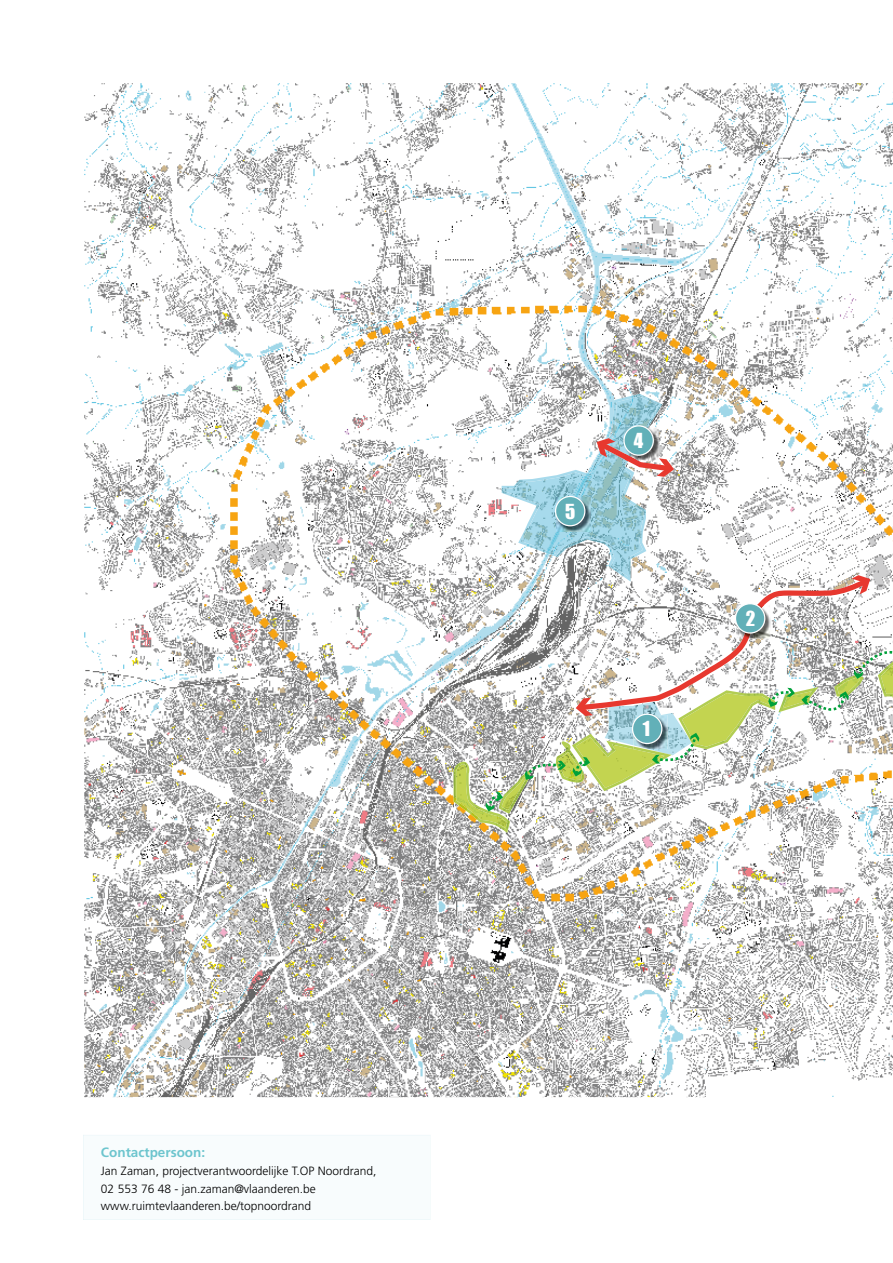
<style>
.page{position:relative;width:893px;height:1263px;background:#fff}
.page>*{position:absolute;margin:0;border:0;box-sizing:border-box;transform-origin:0 0}
.t1{font:19.05px "Impact";color:#fff}
.t2{font:700 13.5px "Frutiger";color:#6dc5ce}
.t3{font:300 12px/17.7px "Frutiger";color:#000}
</style>
<div class="page">
<img style="left:84px;top:83px;width:809px;height:1014px">
<img style="left:454px;top:762px;width:56px;height:71px">
<img style="left:499px;top:769px;width:32px;height:45px">
<img style="left:556px;top:741px;width:16px;height:41px">
<img style="left:572px;top:734px;width:99px;height:57px">
<svg style="left:485px;top:792px;width:18px;height:19px"></svg>
<svg style="left:525px;top:761px;width:41px;height:18px"></svg>
<img style="left:502px;top:394px;width:160px;height:187px">
<svg style="left:573px;top:575px;width:320px;height:201px"></svg>
<img style="left:556px;top:497px;width:34px;height:34px">
<svg style="left:555px;top:496px;width:30px;height:30px"></svg>
<svg style="left:597px;top:425px;width:77px;height:52px"></svg>
<svg style="left:83px;top:1135px;width:348px;height:85px"></svg>
<p class="t2" style="left:101px;top:1144px;width:106px">Contactpersoon:</p>
<p class="t3" style="left:101px;top:1162px;width:277px">Jan Zaman, projectverantwoordelijke T.OP Noordrand,<br>02 553 76 48 - jan.zaman@vlaanderen.be www.ruimtevlaanderen.be/topnoordrand</p>
<h1 class="t1" style="left:565px;top:496px;width:12px">5</h1>
<h1 class="t1" style="left:634px;top:426px;width:11px">4</h1>
<h1 class="t1" style="left:643px;top:714px;width:9px">1</h1>
<h1 class="t1" style="left:746px;top:604px;width:11px">2</h1>
</div>
